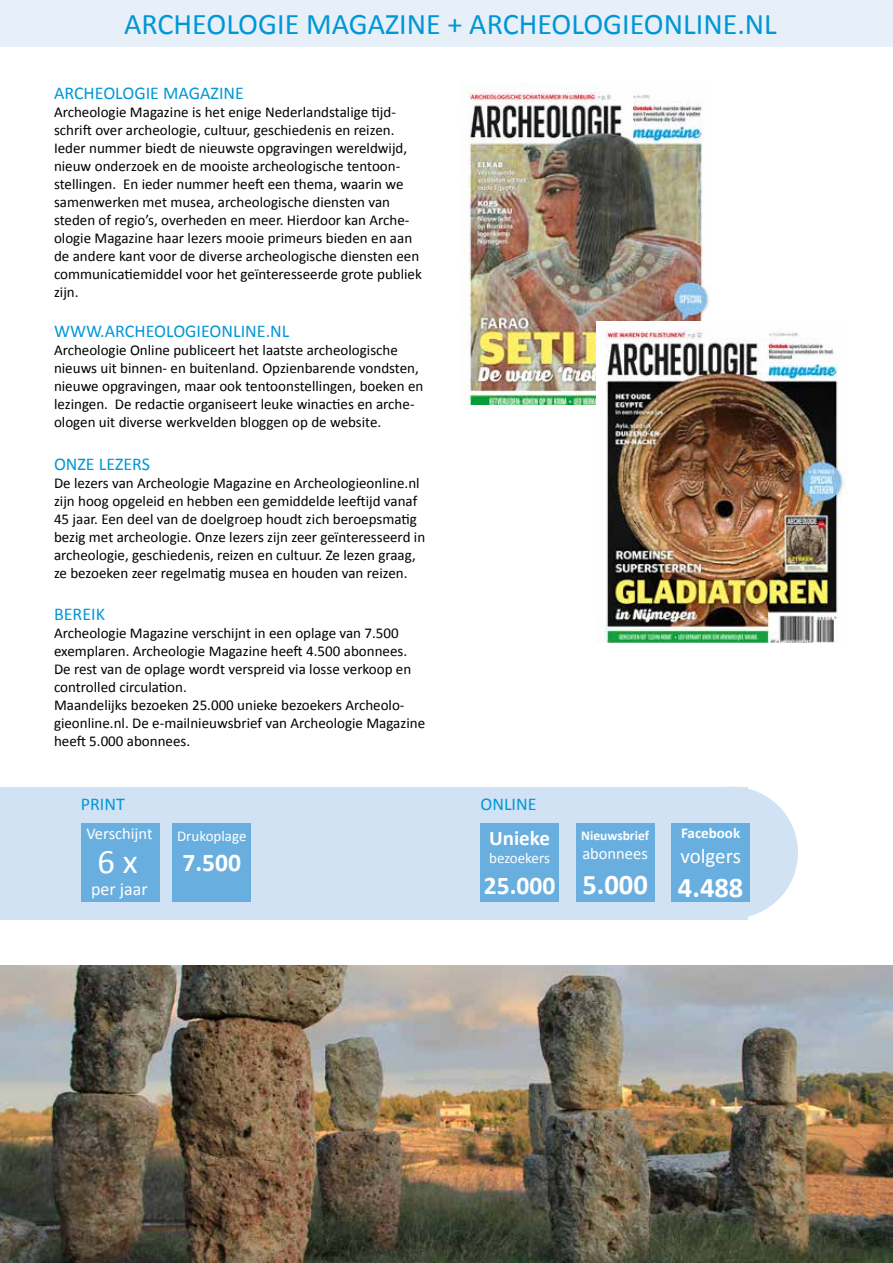
<style>
.page{position:relative;width:893px;height:1263px;background:#fff}
.page>*{position:absolute;margin:0;border:0;box-sizing:border-box;transform-origin:0 0}
.t1{font:34.5px "Calibri";color:#fff}
.t2{font:30px "Calibri";color:#0097d6}
.t3{font:700 28.5px "Calibri";color:#fff}
.t4{font:700 25.5px "Calibri";color:#fff}
.t5{font:21px "Calibri";letter-spacing:-.005em;color:#fff}
.t6{font:700 21px "Calibri";color:#fff}
.t7{font:18px "Calibri";color:#0097d6}
.t8{font:18px "Calibri";color:#fff}
.t9{font:16.5px "Calibri";color:#fff}
.t10{font:15px/18px "Calibri";color:#000}
.t11{font:15px "Calibri";color:#fff}
.t12{font:700 15px "Calibri";color:#fff}
.t13{font:700 13.5px "Calibri";color:#fff}
</style>
<div class="page">
<img style="left:460px;top:83px;width:249px;height:321px">
<img style="left:597px;top:321px;width:248px;height:321px">
<div style="left:0;top:0;width:893px;height:47px;background:#e7eff9"></div>
<div style="left:0;top:787px;width:748px;height:132px;background:#d1e2f5"></div>
<div style="left:172px;top:823px;width:79px;height:79px;background:#68afe0"></div>
<div style="left:576px;top:823px;width:79px;height:79px;background:#68afe0"></div>
<div style="left:480px;top:823px;width:79px;height:79px;background:#68afe0"></div>
<div style="left:81px;top:823px;width:78px;height:79px;background:#68afe0"></div>
<div style="left:666px;top:787px;width:132px;height:131px;background:#d1e2f5;border-radius:50%"></div>
<div style="left:672px;top:823px;width:78px;height:79px;background:#68afe0"></div>
<img style="left:0;top:965px;width:893px;height:298px">
<h2 class="t2" style="left:124px;top:5px;width:654px">ARCHEOLOGIE MAGAZINE + ARCHEOLOGIEONLINE.NL</h2>
<p class="t7" style="left:54px;top:82px;width:191px">ARCHEOLOGIE MAGAZINE</p>
<p class="t10" style="left:54px;top:103px;width:369px">Archeologie Magazine is het enige Nederlandstalige tijd&shy;schrift over archeologie, cultuur, geschiedenis en reizen.<br>Ieder nummer biedt de nieuwste opgravingen wereldwijd, nieuw onderzoek en de mooiste archeologische tentoon&shy;stellingen. En ieder nummer heeft een thema, waarin we samenwerken met musea, archeologische diensten van steden of regio’s, overheden en meer. Hierdoor kan Arche&shy;ologie Magazine haar lezers mooie primeurs bieden en aan de andere kant voor de diverse archeologische diensten een communicatiemiddel voor het geïnteresseerde grote publiek zijn.</p>
<p class="t7" style="left:54px;top:320px;width:237px">WWW.ARCHEOLOGIEONLINE.NL</p>
<p class="t10" style="left:54px;top:341px;width:371px">Archeologie Online publiceert het laatste archeologische nieuws uit binnen- en buitenland. Opzienbarende vondsten, nieuwe opgravingen, maar ook tentoonstellingen, boeken en lezingen. De redactie organiseert leuke winacties en arche&shy;ologen uit diverse werkvelden bloggen op de website.</p>
<p class="t7" style="left:54px;top:453px;width:98px">ONZE LEZERS</p>
<p class="t10" style="left:54px;top:474px;width:373px">De lezers van Archeologie Magazine en Archeologieonline.nl zijn hoog opgeleid en hebben een gemiddelde leeftijd vanaf 45 jaar. Een deel van de doelgroep houdt zich beroepsmatig bezig met archeologie. Onze lezers zijn zeer geïnteresseerd in archeologie, geschiedenis, reizen en cultuur. Ze lezen graag, ze bezoeken zeer regelmatig musea en houden van reizen.</p>
<p class="t7" style="left:54px;top:602px;width:53px">BEREIK</p>
<p class="t10" style="left:54px;top:624px;width:373px">Archeologie Magazine verschijnt in een oplage van 7.500 exemplaren. Archeologie Magazine heeft 4.500 abonnees.<br>De rest van de oplage wordt verspreid via losse verkoop en controlled circulation.<br>Maandelijks bezoeken 25.000 unieke bezoekers Archeolo&shy;gieonline.nl. De e-mailnieuwsbrief van Archeologie Magazine heeft 5.000 abonnees.</p>
<p class="t7" style="left:81px;top:792px;width:46px">PRINT</p>
<p class="t7" style="left:480px;top:792px;width:58px">ONLINE</p>
<p class="t9" style="left:86px;top:823px;width:68px">Verschijnt</p>
<h1 class="t1" style="left:98px;top:839px;width:42px">6 x</h1>
<p class="t8" style="left:91px;top:877px;width:58px">per jaar</p>
<p class="t11" style="left:177px;top:826px;width:71px">Drukoplage</p>
<h3 class="t4" style="left:183px;top:847px;width:60px">7.500</h3>
<h3 class="t6" style="left:489px;top:825px;width:62px">Unieke</h3>
<p class="t11" style="left:489px;top:849px;width:62px">bezoekers</p>
<h3 class="t4" style="left:484px;top:869px;width:73px">25.000</h3>
<p class="t13" style="left:581px;top:826px;width:69px">Nieuwsbrief</p>
<p class="t9" style="left:582px;top:843px;width:67px">abonnees</p>
<h3 class="t3" style="left:582px;top:866px;width:67px">5.000</h3>
<p class="t12" style="left:681px;top:823px;width:61px">Facebook</p>
<h3 class="t5" style="left:680px;top:843px;width:62px">volgers</h3>
<h3 class="t3" style="left:678px;top:869px;width:67px">4.488</h3>
</div>
